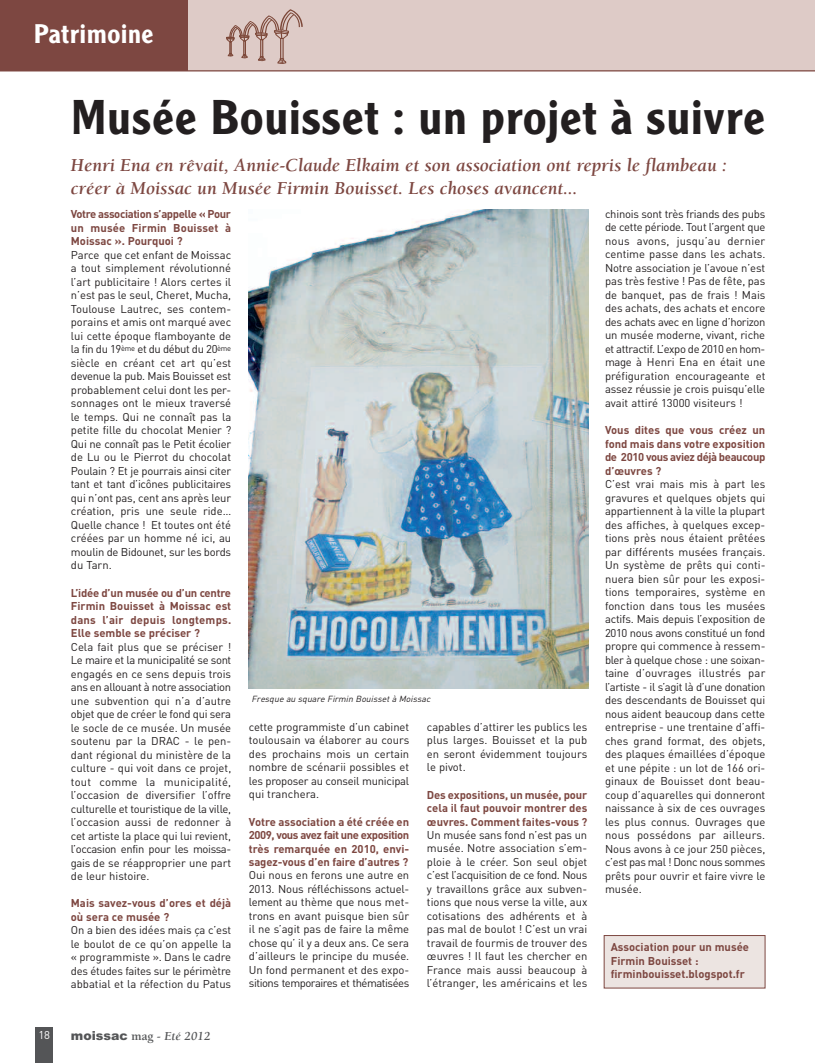
<style>
.page{position:relative;width:815px;height:1063px;background:#fff}
.page>*{position:absolute;margin:0;border:0;box-sizing:border-box;transform-origin:0 0}
.t1{font:500 47.5px "AT Clearface Gothic";color:#231f20}
.t2{font:500 26.25px "AT Clearface Gothic";color:#fff}
.t3{font:italic 700 18.75px/22.5px "Berkeley";color:#7d4741}
.t4{font:900 12.5px "Arial";color:#545557}
.t5{font:11.25px/13.5px "DIN";color:#231f20;text-align:justify}
.t6{font:700 11.25px/13.5px "DIN";color:#7d4741;text-align:justify}
.t7{font:11.25px "DIN";color:#fff}
.t8{font:italic 8.75px "DIN";color:#231f20}
.s1{font-family:"Berkeley";font-weight:700}
.s2{font-family:"Berkeley";font-weight:700;font-style:italic}
</style>
<div class="page">
<div style="left:35px;top:1028px;width:18px;height:35px;background:#545557"></div>
<img style="left:248px;top:210px;width:340px;height:478px">
<div style="left:604px;top:936px;width:161px;height:52px;background:#ece4e1"></div>
<div style="left:604px;top:935px;width:161px;height:53px;border:1px solid #7d4741"></div>
<div style="left:184px;top:0;width:631px;height:71px;background:#decbc7"></div>
<div style="left:0;top:0;width:188px;height:71px;background:#7d4741"></div>
<svg style="left:226px;top:10px;width:77px;height:54px"></svg>
<hr style="left:0;top:70px;width:815px;height:1px;background:#7d4741">
<h2 class="t2" style="left:34px;top:24px;width:122px">Patrimoine</h2>
<h1 class="t1" style="left:71px;top:100px;width:696px">Musée Bouisset : un projet à suivre</h1>
<h3 class="t3" style="left:71px;top:155px;width:658px">Henri Ena en rêvait, Annie-Claude Elkaim et son association ont repris le flambeau : créer à Moissac un Musée Firmin Bouisset. Les choses avancent...</h3>
<p class="t6" style="left:71px;top:208px;width:162px">Votre association s’appelle « Pour un musée Firmin Bouisset à Moissac ». Pourquoi ?</p>
<p class="t5" style="left:71px;top:248px;width:162px">Parce que cet enfant de Moissac a tout simplement révolutionné l’art publicitaire ! Alors certes il n’est pas le seul, Cheret, Mucha, Toulouse Lautrec, ses contem&shy;porains et amis ont marqué avec lui cette époque flamboyante de la fin du 19<sup>ème</sup> et du début du 20<sup>ème </sup>siècle en créant cet art qu’est devenue la pub. Mais Bouisset est probablement celui dont les per&shy;sonnages ont le mieux traversé le temps. Qui ne connaît pas la petite fille du chocolat Menier ?<br>Qui ne connaît pas le Petit écolier de Lu ou le Pierrot du chocolat Poulain ? Et je pourrais ainsi citer tant et tant d’icônes publicitaires qui n’ont pas, cent ans après leur création, pris une seule ride… Quelle chance ! Et toutes ont été créées par un homme né ici, au moulin de Bidounet, sur les bords du Tarn.</p>
<p class="t6" style="left:71px;top:586px;width:162px">L’idée d’un musée ou d’un centre Firmin Bouisset à Moissac est dans l’air depuis longtemps.<br>Elle semble se préciser ?</p>
<p class="t5" style="left:71px;top:640px;width:162px">Cela fait plus que se préciser !<br>Le maire et la municipalité se sont engagés en ce sens depuis trois ans en allouant à notre association une subvention qui n’a d’autre objet que de créer le fond qui sera le socle de ce musée. Un musée soutenu par la DRAC - le pen&shy;dant régional du ministère de la culture - qui voit dans ce projet, tout comme la municipalité, l’occasion de diversifier l’offre culturelle et touristique de la ville, l’occasion aussi de redonner à cet artiste la place qui lui revient, l’occasion enfin pour les moissa&shy;gais de se réapproprier une part de leur histoire.</p>
<p class="t6" style="left:71px;top:897px;width:162px">Mais savez-vous d’ores et déjà où sera ce musée ?</p>
<p class="t5" style="left:71px;top:924px;width:162px">On a bien des idées mais ça c’est le boulot de ce qu’on appelle la « programmiste ». Dans le cadre des études faites sur le périmètre abbatial et la réfection du Patus</p>
<p class="t7" style="left:38px;top:1028px;width:13px">18</p>
<p class="t4" style="left:71px;top:1028px;width:141px">moissac <span class="s1">mag -</span> <span class="s2">Eté 2012</span></p>
<p class="t8" style="left:252px;top:693px;width:182px">Fresque au square Firmin Bouisset à Moissac</p>
<p class="t5" style="left:249px;top:720px;width:162px">cette programmiste d’un cabinet toulousain va élaborer au cours des prochains mois un certain nombre de scénarii possibles et les proposer au conseil municipal qui tranchera.</p>
<p class="t6" style="left:249px;top:815px;width:162px">Votre association a été créée en 2009, vous avez fait une exposition très remarquée en 2010, envi&shy;sagez-vous d’en faire d’autres ?</p>
<p class="t5" style="left:249px;top:869px;width:162px">Oui nous en ferons une autre en 2013. Nous réfléchissons actuel&shy;lement au thème que nous met&shy;trons en avant puisque bien sûr il ne s’agit pas de faire la même chose qu’ il y a deux ans. Ce sera d’ailleurs le principe du musée.<br>Un fond permanent et des expo&shy;sitions temporaires et thématisées</p>
<p class="t5" style="left:427px;top:720px;width:162px">capables d’attirer les publics les plus larges. Bouisset et la pub en seront évidemment toujours le pivot.</p>
<p class="t6" style="left:427px;top:788px;width:162px">Des expositions, un musée, pour cela il faut pouvoir montrer des œuvres. Comment faites-vous ?</p>
<p class="t5" style="left:427px;top:828px;width:162px">Un musée sans fond n’est pas un musée. Notre association s’em&shy;ploie à le créer. Son seul objet c’est l’acquisition de ce fond. Nous y travaillons grâce aux subven&shy;tions que nous verse la ville, aux cotisations des adhérents et à pas mal de boulot ! C’est un vrai travail de fourmis de trouver des œuvres ! Il faut les chercher en France mais aussi beaucoup à l’étranger, les américains et les</p>
<p class="t5" style="left:605px;top:207px;width:162px">chinois sont très friands des pubs de cette période. Tout l’argent que nous avons, jusqu’au dernier centime passe dans les achats.<br>Notre association je l’avoue n’est pas très festive ! Pas de fête, pas de banquet, pas de frais ! Mais des achats, des achats et encore des achats avec en ligne d’horizon un musée moderne, vivant, riche et attractif. L’expo de 2010 en hom&shy;mage à Henri Ena en était une préfiguration encourageante et assez réussie je crois puisqu’elle avait attiré 13000 visiteurs !</p>
<p class="t6" style="left:605px;top:424px;width:162px">Vous dites que vous créez un fond mais dans votre exposition de 2010 vous aviez déjà beaucoup d’œuvres ?</p>
<p class="t5" style="left:605px;top:478px;width:162px">C’est vrai mais mis à part les gravures et quelques objets qui appartiennent à la ville la plupart des affiches, à quelques excep&shy;tions près nous étaient prêtées par différents musées français.<br>Un système de prêts qui conti&shy;nuera bien sûr pour les exposi&shy;tions temporaires, système en fonction dans tous les musées actifs. Mais depuis l’exposition de 2010 nous avons constitué un fond propre qui commence à ressem&shy;bler à quelque chose : une soixan&shy;taine d’ouvrages illustrés par l’artiste - il s’agit là d’une donation des descendants de Bouisset qui nous aident beaucoup dans cette entreprise - une trentaine d’affi&shy;ches grand format, des objets, des plaques émaillées d’époque et une pépite : un lot de 166 ori&shy;ginaux de Bouisset dont beau&shy;coup d’aquarelles qui donneront naissance à six de ces ouvrages les plus connus. Ouvrages que nous possédons par ailleurs.<br>Nous avons à ce jour 250 pièces, c’est pas mal ! Donc nous sommes prêts pour ouvrir et faire vivre le musée.</p>
<p class="t6" style="left:611px;top:941px;width:140px;text-align:left">Association pour un musée<br>Firmin Bouisset : firminbouisset.blogspot.fr</p>
</div>
